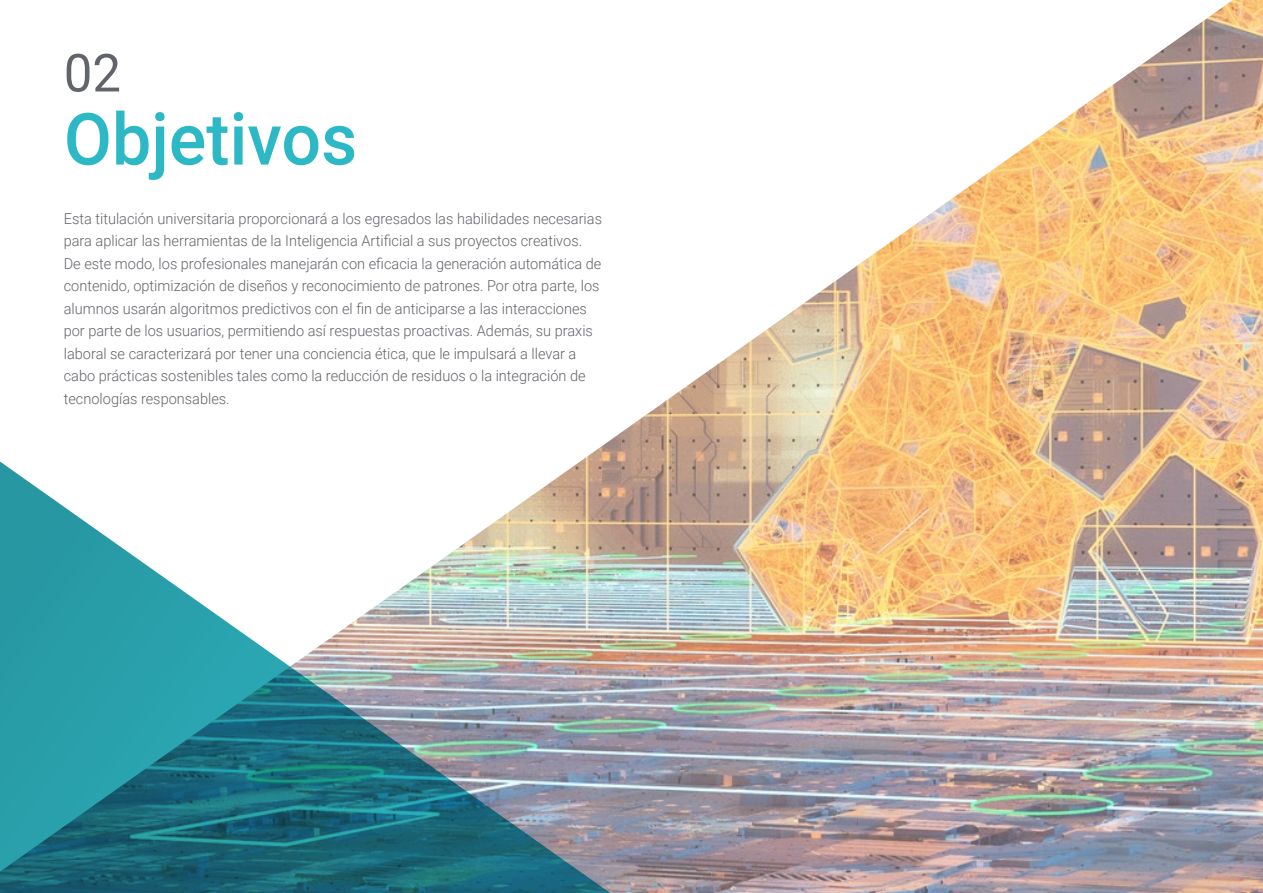
<style>
.page{position:relative;width:1263px;height:893px;background:#fff}
.page>*{position:absolute;margin:0;border:0;box-sizing:border-box;transform-origin:0 0}
.t1{font:500 72px "Roboto";color:#2db8c5}
.t2{font:52.5px "Roboto";color:#61646a}
.t3{font:300 15px/22.5px "Roboto";color:#61646a}
</style>
<div class="page">
<img style="left:602px;top:0;width:661px;height:893px">
<img style="left:0;top:446px;width:640px;height:447px">
<h2 class="t2" style="left:64px;top:36px;width:59px">02</h2>
<h1 class="t1" style="left:64px;top:89px;width:295px">Objetivos</h1>
<p class="t3" style="left:64px;top:207px;width:540px">Esta titulación universitaria proporcionará a los egresados las habilidades necesarias para aplicar las herramientas de la Inteligencia Artificial a sus proyectos creativos.<br>De este modo, los profesionales manejarán con eficacia la generación automática de contenido, optimización de diseños y reconocimiento de patrones. Por otra parte, los alumnos usarán algoritmos predictivos con el fin de anticiparse a las interacciones por parte de los usuarios, permitiendo así respuestas proactivas. Además, su praxis laboral se caracterizará por tener una conciencia ética, que le impulsará a llevar a cabo prácticas sostenibles tales como la reducción de residuos o la integración de tecnologías responsables.</p>
</div>
